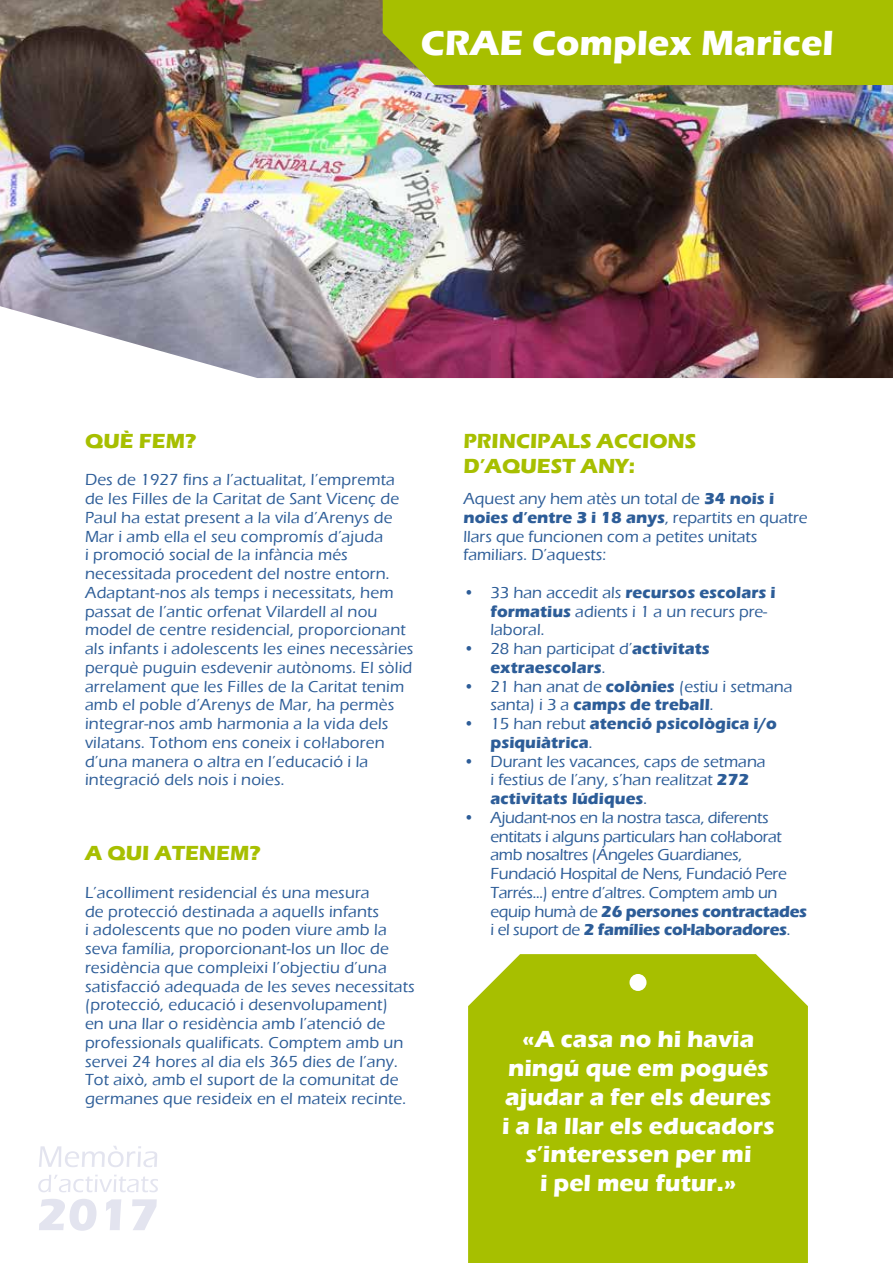
<style>
.page{position:relative;width:893px;height:1263px;background:#fff}
.page>*{position:absolute;margin:0;border:0;box-sizing:border-box;transform-origin:0 0}
.t1{font:700 36px "Eras ITC";color:#fff}
.t2{font:700 24px/28.8px "Eras ITC";color:#fff;text-align:center}
.t3{font:700 21px "Eras ITC";color:#a7bf00}
.t4{font:500 16.5px/18.8px "Eras ITC";letter-spacing:.01em;color:#2d5d98}
.t5{font:500 16.5px/18.8px "Eras ITC";letter-spacing:-.02em;color:#2d5d98}
.t6{font:700 16.5px/18.8px "Eras ITC";color:#2d5d98}
.s1{font-weight:700}
.s2{font-weight:500}
</style>
<div class="page">
<img style="left:0;top:0;width:893px;height:378px">
<div style="left:468px;top:954px;width:340px;height:309px;background:#a7bf00"></div>
<div style="left:629px;top:974px;width:17px;height:17px;background:#fff;border-radius:50%"></div>
<div style="left:383px;top:0;width:510px;height:85px;background:#a7bf00"></div>
<svg style="left:39px;top:1199px;width:118px;height:32px"></svg>
<svg style="left:38px;top:1175px;width:120px;height:17px"></svg>
<svg style="left:39px;top:1146px;width:118px;height:21px"></svg>
<h1 class="t1" style="left:421px;top:22px;width:414px">CRAE Complex Maricel</h1>
<p class="t3" style="left:85px;top:429px;width:112px">Què fem?</p>
<p class="t4" style="left:85px;top:471px;width:330px">Des de 1927 fins a l’actualitat, l’empremta de les Filles de la Caritat de Sant Vicenç de Paul ha estat present a la vila d’Arenys de Mar i amb ella el seu compromís d’ajuda<br>i promoció social de la infància més necessitada procedent del nostre entorn.<br>Adaptant-nos als temps i necessitats, hem passat de l’antic orfenat Vilardell al nou model de centre residencial, proporcionant als infants i adolescents les eines necessàries perquè puguin esdevenir autònoms. El sòlid arrelament que les Filles de la Caritat tenim amb el poble d’Arenys de Mar, ha permès integrar-nos amb harmonia a la vida dels vilatans. Tothom ens coneix i col·laboren d’una manera o altra en l’educació i la integració dels nois i noies.</p>
<p class="t3" style="left:85px;top:841px;width:177px">A qui atenem?</p>
<p class="t4" style="left:85px;top:883px;width:331px">L’acolliment residencial és una mesura<br>de protecció destinada a aquells infants<br>i adolescents que no poden viure amb la seva família, proporcionant-los un lloc de residència que compleixi l’objectiu d’una satisfacció adequada de les seves necessitats (protecció, educació i desenvolupament)<br>en una llar o residència amb l’atenció de professionals qualificats. Comptem amb un servei 24 hores al dia els 365 dies de l’any.<br>Tot això, amb el suport de la comunitat de germanes que resideix en el mateix recinte.</p>
<p class="t3" style="left:463px;top:429px;width:67px">Principa</p>
<p class="t3" style="left:568px;top:429px;width:44px">ls acci</p>
<p class="t3" style="left:649px;top:429px;width:47px">ons</p>
<p class="t3" style="left:463px;top:454px;width:173px">d’aquest any:</p>
<p class="t4" style="left:463px;top:489px;width:346px">Aquest any hem atès un total de <span class="s1">34 nois i noies d’entre 3 i 18 anys</span>, repartits en quatre llars que funcionen com a petites unitats familiars. D’aquests:</p>
<p class="t4" style="left:490px;top:583px;width:287px;text-indent:-27px">• 33 han accedit als <span class="s1">recursos escolars i formatius</span> adients i 1 a un recurs pre&shy;laboral.</p>
<p class="t6" style="left:490px;top:639px;width:221px;text-indent:-27px"><span class="s2">• 28 han participat d’</span>activitats extraescolars<span class="s2">.</span></p>
<p class="t4" style="left:490px;top:677px;width:304px;text-indent:-27px">• 21 han anat de <span class="s1">colònies</span> (estiu i setmana santa) i 3 a <span class="s1">camps de treball</span>.</p>
<p class="t6" style="left:490px;top:714px;width:288px;text-indent:-27px"><span class="s2">• 15 han rebut</span> atenció psicològica i/o psiquiàtrica<span class="s2">.</span></p>
<p class="t4" style="left:490px;top:752px;width:277px;text-indent:-27px">• Durant les vacances, caps de setmana i festius de l’any, s’han realitzat <span class="s1">272 activitats lúdiques</span>.</p>
<p class="t5" style="left:490px;top:808px;width:318px;text-indent:-27px">• Ajudant-nos en la nostra tasca, diferents entitats i alguns particulars han col·laborat amb nosaltres (Ángeles Guardianes, Fundació Hospital de Nens, Fundació Pere Tarrés...) entre d’altres. Comptem amb un equip humà de <span class="s1">26 persones contractades </span>i el suport de <span class="s1">2 famílies col·laboradores</span>.</p>
<h2 class="t2" style="left:502px;top:1025px;width:274px">«A casa no hi havia ningú que em pogués ajudar a fer els deures i a la llar els educadors s’interessen per mi<br>i pel meu futur.»</h2>
</div>
